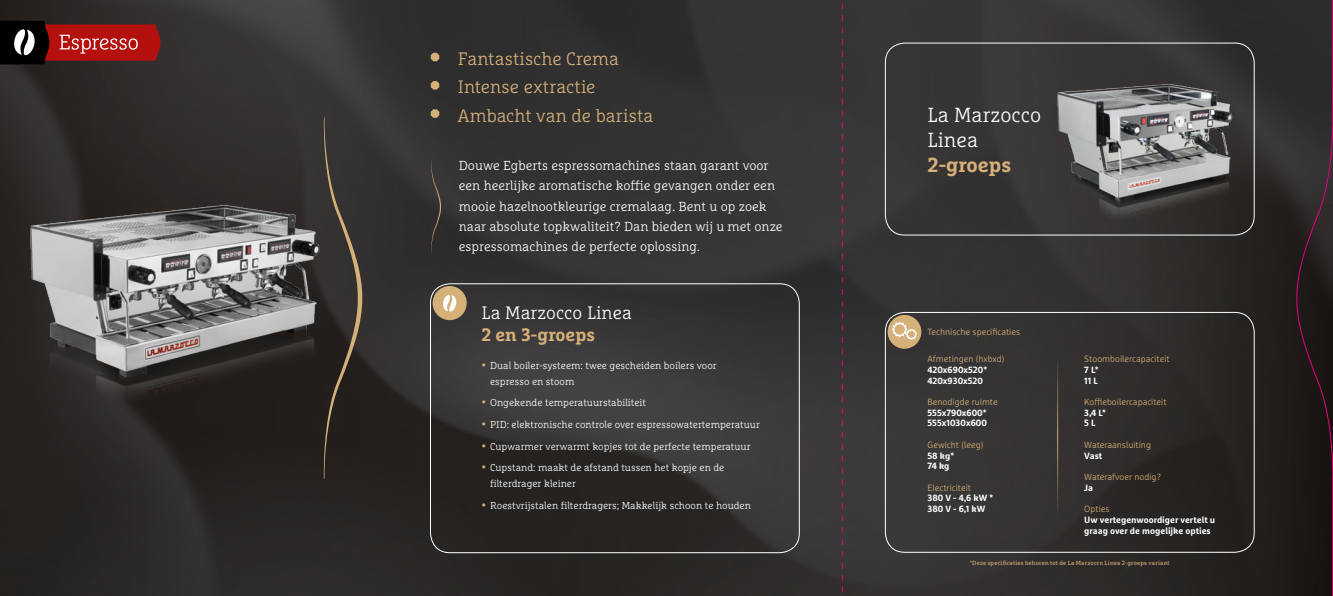
<style>
.page{position:relative;width:1333px;height:596px;background:#fff}
.page>*{position:absolute;margin:0;border:0;box-sizing:border-box;transform-origin:0 0}
.t1{font:300 20.3px/24.7px "Marselis Slab Pro";color:#fff}
.t2{font:700 20.3px "Marselis Slab Pro";color:#d5b079}
.t3{font:300 18px/28.2px "Marselis Slab Pro";color:#d5b079}
.t4{font:300 18px "Marselis Slab Pro";color:#fff}
.t5{font:700 18px "Marselis Slab Pro";color:#d5b079}
.t6{font:300 13px/20.3px "Marselis Slab Pro";color:#fff}
.t7{font:300 10px/16px "Marselis Slab Pro";color:#fff}
.t8{font:300 9px "Marselis Pro";color:#d5b079}
.t9{font:700 9px/10.7px "Marselis Pro";color:#fff}
.t10{font:6px "Marselis Slab Pro";letter-spacing:.025em;color:#d5b079}
.s1{font-size:13px;color:#d5b079}
</style>
<div class="page">
<img style="left:0;top:0;width:1296px;height:595px">
<svg style="left:323px;top:117px;width:47px;height:361px;background:#2f2b28"></svg>
<svg style="left:0;top:21px;width:162px;height:43px;background:#7d2523"></svg>
<div style="left:884px;top:312px;width:370px;height:240px;border:1px solid #fff;border-radius:20px"></div>
<div style="left:887px;top:315px;width:34px;height:33px;background:#d5b079;border-radius:50%"></div>
<svg style="left:892px;top:321px;width:24px;height:18px"></svg>
<hr style="left:1057px;top:355px;width:1px;height:161px;background:#d5b079">
<div style="left:430px;top:283px;width:369px;height:270px;border:1px solid #fff;border-radius:20px"></div>
<div style="left:432px;top:286px;width:34px;height:34px;background:#d5b079;border-radius:50%"></div>
<svg style="left:443px;top:295px;width:13px;height:16px"></svg>
<img style="left:0;top:167px;width:366px;height:245px">
<div style="left:884px;top:43px;width:370px;height:192px;border:1px solid #fff;border-radius:20px"></div>
<img style="left:1041px;top:57px;width:210px;height:178px">
<svg style="left:430px;top:52px;width:9px;height:10px"></svg>
<svg style="left:430px;top:81px;width:9px;height:9px"></svg>
<svg style="left:430px;top:109px;width:9px;height:9px"></svg>
<svg style="left:431px;top:160px;width:12px;height:93px"></svg>
<svg style="left:1296px;top:0;width:36px;height:595px;background:#251f1f"></svg>
<svg style="left:842px;top:0;width:1px;height:595px"></svg>
<h2 class="t3" style="left:458px;top:44px;width:197px">Fantastische Crema<br>Intense extractie<br>Ambacht van de barista</h2>
<p class="t6" style="left:459px;top:155px;width:325px">Douwe Egberts espressomachines staan garant voor een heerlijke aromatische koffie gevangen onder een mooie hazelnootkleurige cremalaag. Bent u op zoek naar absolute topkwaliteit? Dan bieden wij u met onze espressomachines de perfecte oplossing.</p>
<h2 class="t4" style="left:481px;top:302px;width:152px">La Marzocco Linea</h2>
<h2 class="t5" style="left:481px;top:323px;width:115px">2 en 3-groeps</h2>
<p class="t7" style="left:490px;top:356px;width:228px;text-indent:-9px"><span class="s1">•</span> Dual boiler-systeem: twee gescheiden boilers voor espresso en stoom</p>
<p class="t7" style="left:481px;top:394px;width:166px"><span class="s1">•</span> Ongekende temperatuurstabiliteit</p>
<p class="t7" style="left:481px;top:416px;width:280px"><span class="s1">•</span> PID: elektronische controle over espressowatertemperatuur</p>
<p class="t7" style="left:481px;top:437px;width:270px"><span class="s1">•</span> Cupwarmer verwarmt kopjes tot de perfecte temperatuur</p>
<p class="t7" style="left:490px;top:459px;width:236px;text-indent:-9px"><span class="s1">•</span> Cupstand: maakt de afstand tussen het kopje en de filterdrager kleiner</p>
<p class="t7" style="left:481px;top:497px;width:271px"><span class="s1">•</span> Roestvrijstalen filterdragers; Makkelijk schoon te houden</p>
<h1 class="t1" style="left:927px;top:102px;width:115px">La Marzocco<br>Linea</h1>
<h1 class="t2" style="left:927px;top:152px;width:85px">2-groeps</h1>
<p class="t8" style="left:927px;top:326px;width:94px">Technische specificaties</p>
<p class="t8" style="left:927px;top:353px;width:78px">Afmetingen (hxbxd)</p>
<p class="t9" style="left:927px;top:364px;width:61px">420x690x520*<br>420x930x520</p>
<p class="t8" style="left:927px;top:396px;width:72px">Benodigde ruimte</p>
<p class="t9" style="left:927px;top:407px;width:61px">555x790x600*<br>555x1030x600</p>
<p class="t8" style="left:927px;top:439px;width:57px">Gewicht (leeg)</p>
<p class="t9" style="left:927px;top:449px;width:28px">58 kg*<br>74 kg</p>
<p class="t8" style="left:927px;top:482px;width:45px">Electriciteit</p>
<p class="t9" style="left:927px;top:492px;width:67px">380 V - 4,6 kW *<br>380 V - 6,1 kW</p>
<p class="t8" style="left:1084px;top:353px;width:87px">Stoomboilercapaciteit</p>
<p class="t9" style="left:1084px;top:364px;width:16px">7 L*<br>11 L</p>
<p class="t8" style="left:1084px;top:396px;width:84px">Koffieboilercapaciteit</p>
<p class="t9" style="left:1084px;top:407px;width:23px">3,4 L*<br>5 L</p>
<p class="t8" style="left:1084px;top:439px;width:68px">Wateraansluiting</p>
<p class="t9" style="left:1084px;top:449px;width:20px">Vast</p>
<p class="t8" style="left:1084px;top:471px;width:78px">Waterafvoer nodig?</p>
<p class="t9" style="left:1084px;top:481px;width:10px">Ja</p>
<p class="t8" style="left:1084px;top:503px;width:27px">Opties</p>
<p class="t9" style="left:1084px;top:514px;width:132px">Uw vertegenwoordiger vertelt u graag over de mogelijke opties</p>
<p class="t10" style="left:969px;top:558px;width:201px">*Deze specificaties behoren tot de La Marzocco Linea 2-groeps variant</p>
</div>
